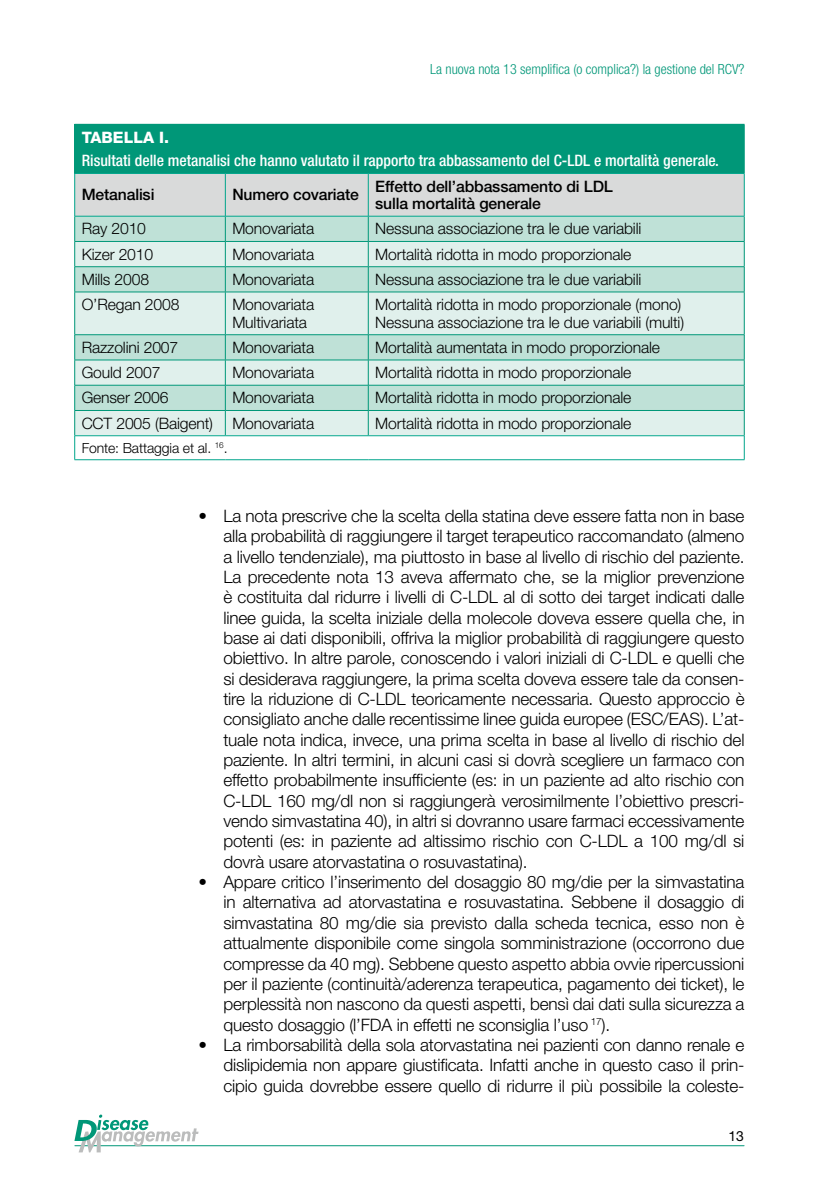
<style>
.page{position:relative;width:819px;height:1191px;background:#fff}
.page>*{position:absolute;margin:0;border:0;box-sizing:border-box;transform-origin:0 0}
.t1{font:300 17.15px/20.3px "Helvetica Neue LT Std";letter-spacing:-.01em;color:#000;text-align:justify}
.t2{font:300 15.75px/17.5px "Helvetica Neue LT Std";letter-spacing:-.01em;color:#000}
.t3{font:500 condensed 15.75px "Helvetica Neue LT Std";color:#fff}
.t4{font:500 15.75px/17.5px "Helvetica Neue LT Std";letter-spacing:-.01em;color:#000}
.t5{font:800 15.75px "Helvetica Neue LT Std";color:#fff}
.t6{font:300 condensed 14px "Helvetica Neue LT Std";color:#009778}
.t7{font:300 14px "Helvetica Neue LT Std";letter-spacing:-.01em;color:#000}
.t8{font:14px "Helvetica Neue LT Std";color:#000}
</style>
<div class="page">
<hr style="left:75px;top:1145px;width:669px;height:1px;background:#009778">
<svg style="left:74px;top:1114px;width:124px;height:38px"></svg>
<div style="left:75px;top:124px;width:669px;height:49px;background:#009778"></div>
<svg style="left:75px;top:293px;width:669px;height:142px;background:#d1e9e2"></svg>
<hr style="left:225px;top:292px;width:1px;height:42px;background:#009778">
<hr style="left:368px;top:292px;width:1px;height:42px;background:#009778">
<svg style="left:225px;top:335px;width:1px;height:100px"></svg>
<svg style="left:368px;top:335px;width:1px;height:100px"></svg>
<hr style="left:74px;top:292px;width:1px;height:42px;background:#009778">
<hr style="left:744px;top:292px;width:1px;height:42px;background:#009778">
<svg style="left:74px;top:173px;width:671px;height:119px;background:#c9dfd9"></svg>
<hr style="left:74px;top:292px;width:151px;height:1px;background:#009778">
<hr style="left:225px;top:292px;width:143px;height:1px;background:#009778">
<hr style="left:368px;top:292px;width:376px;height:1px;background:#009778">
<hr style="left:74px;top:124px;width:151px;height:1px;background:#009778">
<hr style="left:74px;top:125px;width:1px;height:48px;background:#009778">
<hr style="left:744px;top:125px;width:1px;height:48px;background:#009778">
<hr style="left:74px;top:334px;width:151px;height:1px;background:#009778">
<hr style="left:225px;top:334px;width:143px;height:1px;background:#009778">
<hr style="left:368px;top:334px;width:376px;height:1px;background:#009778">
<hr style="left:74px;top:360px;width:151px;height:1px;background:#009778">
<hr style="left:225px;top:360px;width:143px;height:1px;background:#009778">
<hr style="left:368px;top:360px;width:376px;height:1px;background:#009778">
<hr style="left:74px;top:385px;width:151px;height:1px;background:#009778">
<hr style="left:225px;top:385px;width:143px;height:1px;background:#009778">
<hr style="left:368px;top:385px;width:376px;height:1px;background:#009778">
<hr style="left:74px;top:410px;width:151px;height:1px;background:#009778">
<hr style="left:225px;top:410px;width:143px;height:1px;background:#009778">
<hr style="left:368px;top:410px;width:376px;height:1px;background:#009778">
<hr style="left:74px;top:173px;width:151px;height:1px;background:#00a58b">
<hr style="left:74px;top:174px;width:1px;height:42px;background:#00a58b">
<hr style="left:225px;top:173px;width:143px;height:1px;background:#00a58b">
<hr style="left:368px;top:173px;width:376px;height:1px;background:#00a58b">
<hr style="left:744px;top:174px;width:1px;height:42px;background:#00a58b">
<hr style="left:74px;top:216px;width:151px;height:1px;background:#00a58b">
<hr style="left:225px;top:216px;width:143px;height:1px;background:#00a58b">
<hr style="left:368px;top:216px;width:376px;height:1px;background:#00a58b">
<hr style="left:74px;top:435px;width:151px;height:1px;background:#00a58b">
<svg style="left:74px;top:335px;width:1px;height:124px"></svg>
<hr style="left:225px;top:435px;width:143px;height:1px;background:#00a58b">
<hr style="left:368px;top:435px;width:376px;height:1px;background:#00a58b">
<svg style="left:744px;top:335px;width:1px;height:124px"></svg>
<hr style="left:74px;top:459px;width:151px;height:1px;background:#00a58b">
<hr style="left:225px;top:459px;width:143px;height:1px;background:#00a58b">
<hr style="left:368px;top:459px;width:376px;height:1px;background:#00a58b">
<p class="t6" style="left:430px;top:61px;width:316px">La nuova nota 13 semplifica (o complica?) la gestione del RCV?</p>
<p class="t5" style="left:82px;top:128px;width:89px">TABELLA I.</p>
<p class="t3" style="left:82px;top:151px;width:638px">Risultati delle metanalisi che hanno valutato il rapporto tra abbassamento del C-LDL e mortalità generale.</p>
<p class="t4" style="left:82px;top:186px;width:74px">Metanalisi</p>
<p class="t4" style="left:232px;top:186px;width:128px">Numero covariate</p>
<p class="t4" style="left:375px;top:177px;width:239px">Effetto dell’abbassamento di LDL sulla mortalità generale</p>
<p class="t2" style="left:82px;top:220px;width:66px">Ray 2010</p>
<p class="t2" style="left:232px;top:220px;width:83px">Monovariata</p>
<p class="t2" style="left:375px;top:220px;width:267px">Nessuna associazione tra le due variabili</p>
<p class="t2" style="left:82px;top:245px;width:73px">Kizer 2010</p>
<p class="t2" style="left:232px;top:245px;width:83px">Monovariata</p>
<p class="t2" style="left:375px;top:245px;width:258px">Mortalità ridotta in modo proporzionale</p>
<p class="t2" style="left:82px;top:270px;width:69px">Mills 2008</p>
<p class="t2" style="left:232px;top:270px;width:83px">Monovariata</p>
<p class="t2" style="left:375px;top:270px;width:267px">Nessuna associazione tra le due variabili</p>
<p class="t2" style="left:82px;top:295px;width:99px">O’Regan 2008</p>
<p class="t2" style="left:232px;top:295px;width:83px">Monovariata<br>Multivariata</p>
<p class="t2" style="left:375px;top:295px;width:310px">Mortalità ridotta in modo proporzionale (mono)<br>Nessuna associazione tra le due variabili (multi)</p>
<p class="t2" style="left:82px;top:338px;width:98px">Razzolini 2007</p>
<p class="t2" style="left:232px;top:338px;width:83px">Monovariata</p>
<p class="t2" style="left:375px;top:338px;width:286px">Mortalità aumentata in modo proporzionale</p>
<p class="t2" style="left:82px;top:363px;width:80px">Gould 2007</p>
<p class="t2" style="left:232px;top:363px;width:83px">Monovariata</p>
<p class="t2" style="left:375px;top:363px;width:258px">Mortalità ridotta in modo proporzionale</p>
<p class="t2" style="left:82px;top:389px;width:88px">Genser 2006</p>
<p class="t2" style="left:232px;top:389px;width:83px">Monovariata</p>
<p class="t2" style="left:375px;top:389px;width:258px">Mortalità ridotta in modo proporzionale</p>
<p class="t2" style="left:82px;top:414px;width:234px">CCT 2005 (Baigent) Monovariata</p>
<p class="t2" style="left:375px;top:414px;width:258px">Mortalità ridotta in modo proporzionale</p>
<p class="t7" style="left:82px;top:439px;width:147px">Fonte: Battaggia et al. <sup>16</sup>.</p>
<p class="t1" style="left:223px;top:505px;width:522px;text-indent:-25px">• La nota prescrive che la scelta della statina deve essere fatta non in base alla probabilità di raggiungere il target terapeutico raccomandato (almeno a livello tendenziale), ma piuttosto in base al livello di rischio del paziente.<br>La precedente nota 13 aveva affermato che, se la miglior prevenzione è costituita dal ridurre i livelli di C-LDL al di sotto dei target indicati dalle linee guida, la scelta iniziale della molecole doveva essere quella che, in base ai dati disponibili, offriva la miglior probabilità di raggiungere questo obiettivo. In altre parole, conoscendo i valori iniziali di C-LDL e quelli che si desiderava raggiungere, la prima scelta doveva essere tale da consen&shy;tire la riduzione di C-LDL teoricamente necessaria. Questo approccio è consigliato anche dalle recentissime linee guida europee (ESC/EAS). L’at&shy;tuale nota indica, invece, una prima scelta in base al livello di rischio del paziente. In altri termini, in alcuni casi si dovrà scegliere un farmaco con effetto probabilmente insufficiente (es: in un paziente ad alto rischio con C-LDL 160 mg/dl non si raggiungerà verosimilmente l’obiettivo prescri&shy;vendo simvastatina 40), in altri si dovranno usare farmaci eccessivamente potenti (es: in paziente ad altissimo rischio con C-LDL a 100 mg/dl si dovrà usare atorvastatina o rosuvastatina).</p>
<p class="t1" style="left:223px;top:871px;width:522px;text-indent:-25px">• Appare critico l’inserimento del dosaggio 80 mg/die per la simvastatina in alternativa ad atorvastatina e rosuvastatina. Sebbene il dosaggio di simvastatina 80 mg/die sia previsto dalla scheda tecnica, esso non è attualmente disponibile come singola somministrazione (occorrono due compresse da 40 mg). Sebbene questo aspetto abbia ovvie ripercussioni per il paziente (continuità/aderenza terapeutica, pagamento dei ticket), le perplessità non nascono da questi aspetti, bensì dai dati sulla sicurezza a questo dosaggio (l’FDA in effetti ne sconsiglia l’uso <sup>17</sup>).</p>
<p class="t1" style="left:223px;top:1034px;width:522px;text-indent:-25px">• La rimborsabilità della sola atorvastatina nei pazienti con danno renale e dislipidemia non appare giustificata. Infatti anche in questo caso il prin&shy;cipio guida dovrebbe essere quello di ridurre il più possibile la coleste-</p>
<p class="t8" style="left:728px;top:1128px;width:17px">13</p>
</div>
